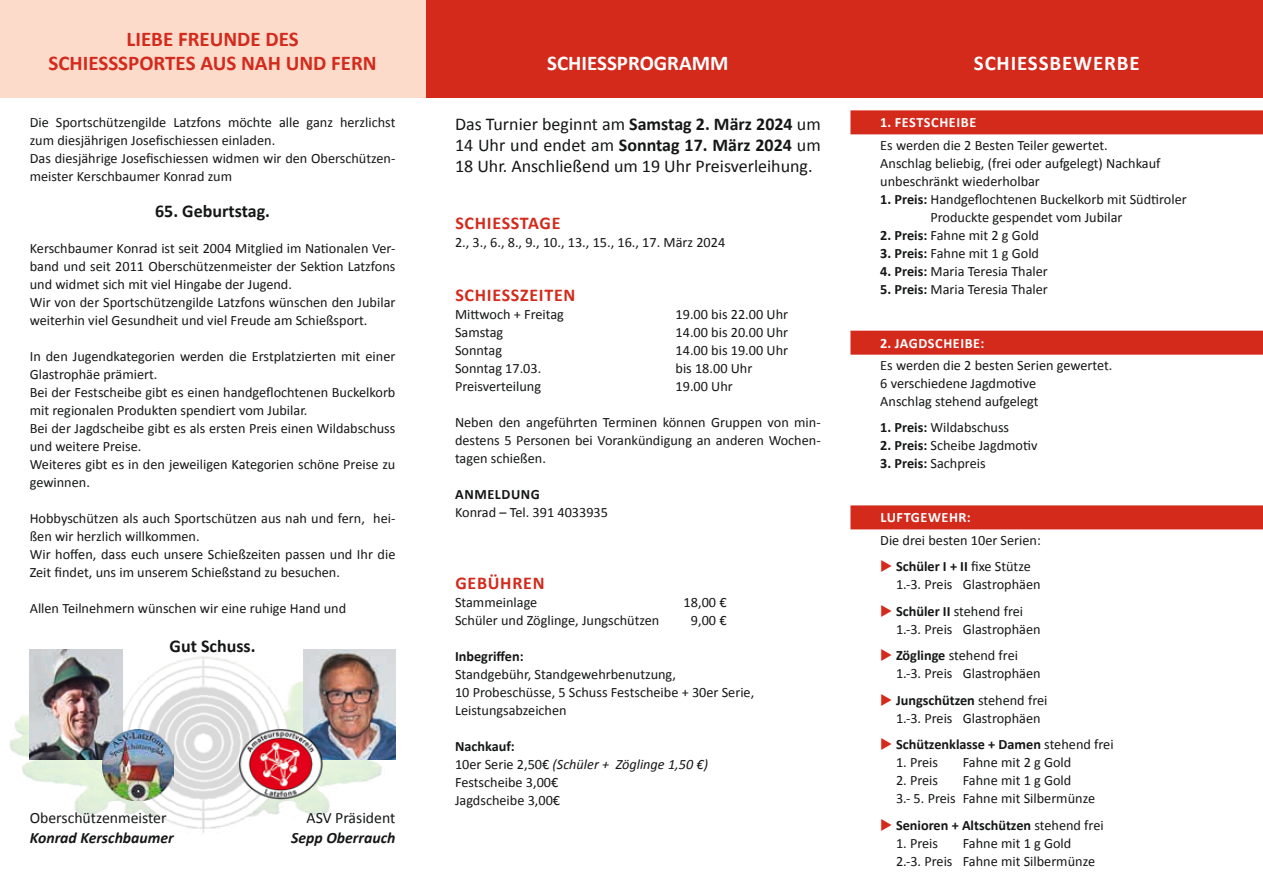
<style>
.page{position:relative;width:1263px;height:893px;background:#fff}
.page>*{position:absolute;margin:0;border:0;box-sizing:border-box;transform-origin:0 0}
.t1{font:700 21px/24.2px "Calibri";color:#d32a1c;text-align:center}
.t2{font:700 21px "Calibri";color:#fff}
.t3{font:700 21px "Calibri";letter-spacing:.04em;color:#fff}
.t4{font:18px/21px "Calibri";color:#151616;text-align:justify}
.t5{font:700 18px "Calibri";letter-spacing:.04em;color:#d32a1c}
.t6{font:700 18px "Calibri";color:#151616}
.t7{font:15.75px "Calibri";color:#151616}
.t8{font:italic 700 15.75px "Calibri";color:#151616}
.t9{font:14.25px/18px "Calibri";color:#151616}
.t10{font:700 14.25px "Calibri";color:#151616}
.t11{font:700 14.25px "Calibri";letter-spacing:.04em;color:#fff}
.t12{font:700 14.25px "Calibri";letter-spacing:.04em;color:#151616}
.s1{font-weight:700}
.s2{font-style:italic}
.s3{color:#d32a1c}
.s4{font-weight:400}
</style>
<div class="page">
<div style="left:425px;top:0;width:838px;height:98px;background:#d32a1c"></div>
<img style="left:9px;top:649px;width:387px;height:185px">
<div style="left:0;top:0;width:425px;height:98px;background:#fddbcb"></div>
<div style="left:850px;top:110px;width:413px;height:24px;background:#d32a1c"></div>
<div style="left:850px;top:331px;width:413px;height:24px;background:#d32a1c"></div>
<div style="left:850px;top:505px;width:413px;height:24px;background:#d32a1c"></div>
<img style="left:303px;top:649px;width:92px;height:111px">
<img style="left:30px;top:649px;width:92px;height:111px">
<img style="left:102px;top:729px;width:71px;height:71px">
<img style="left:239px;top:729px;width:86px;height:72px">
<h1 class="t1" style="left:49px;top:26px;width:330px">LIEBE FREUNDE DES<br>SCHIESSSPORTES AUS NAH UND FERN</h1>
<p class="t9" style="left:30px;top:113px;width:367px">Die Sportschützengilde Latzfons möchte alle ganz herzlichst zum diesjährigen Josefischiessen einladen.<br>Das diesjährige Josefischiessen widmen wir den Oberschützen&shy;meister Kerschbaumer Konrad zum</p>
<p class="t6" style="left:155px;top:199px;width:116px">65. Geburtstag.</p>
<p class="t9" style="left:30px;top:239px;width:367px">Kerschbaumer Konrad ist seit 2004 Mitglied im Nationalen Ver&shy;band und seit 2011 Oberschützenmeister der Sektion Latzfons und widmet sich mit viel Hingabe der Jugend.<br>Wir von der Sportschützengilde Latzfons wünschen den Jubilar weiterhin viel Gesundheit und viel Freude am Schießsport.</p>
<p class="t9" style="left:30px;top:347px;width:367px">In den Jugendkategorien werden die Erstplatzierten mit einer Glastrophäe prämiert.<br>Bei der Festscheibe gibt es einen handgeflochtenen Buckelkorb mit regionalen Produkten spendiert vom Jubilar.<br>Bei der Jagdscheibe gibt es als ersten Preis einen Wildabschuss und weitere Preise.<br>Weiteres gibt es in den jeweiligen Kategorien schöne Preise zu gewinnen.</p>
<p class="t9" style="left:30px;top:509px;width:367px">Hobbyschützen als auch Sportschützen aus nah und fern, hei&shy;ßen wir herzlich willkommen.<br>Wir hoffen, dass euch unsere Schießzeiten passen und Ihr die Zeit findet, uns im unserem Schießstand zu besuchen.</p>
<p class="t9" style="left:30px;top:599px;width:318px">Allen Teilnehmern wünschen wir eine ruhige Hand und</p>
<p class="t6" style="left:170px;top:634px;width:87px">Gut Schuss.</p>
<p class="t7" style="left:30px;top:807px;width:138px">Oberschützenmeister</p>
<p class="t7" style="left:307px;top:807px;width:90px">ASV Präsident</p>
<p class="t8" style="left:30px;top:827px;width:146px">Konrad Kerschbaumer</p>
<p class="t8" style="left:291px;top:827px;width:106px">Sepp Oberrauch</p>
<h1 class="t2" style="left:547px;top:48px;width:183px">SCHIESSPROGRAMM</h1>
<h1 class="t3" style="left:974px;top:48px;width:167px">SCHIESSBEWERBE</h1>
<p class="t4" style="left:455px;top:113px;width:367px">Das Turnier beginnt am <span class="s1">Samstag 2. März 2024</span> um 14 Uhr und endet am <span class="s1">Sonntag 17. März 2024</span> um 18 Uhr. Anschließend um 19 Uhr Preisverleihung.</p>
<p class="t5" style="left:455px;top:211px;width:107px">SCHIESSTAGE</p>
<p class="t9" style="left:455px;top:233px;width:272px">2., 3., 6., 8., 9., 10., 13., 15., 16., 17. März 2024</p>
<p class="t5" style="left:455px;top:282px;width:122px">SCHIESSZEITEN</p>
<p class="t9" style="left:455px;top:305px;width:110px">Mittwoch + Freitag</p>
<p class="t9" style="left:675px;top:305px;width:114px">19.00 bis 22.00 Uhr</p>
<p class="t9" style="left:455px;top:323px;width:50px">Samstag</p>
<p class="t9" style="left:675px;top:323px;width:114px">14.00 bis 20.00 Uhr</p>
<p class="t9" style="left:455px;top:341px;width:49px">Sonntag</p>
<p class="t9" style="left:675px;top:341px;width:114px">14.00 bis 19.00 Uhr</p>
<p class="t9" style="left:455px;top:359px;width:88px">Sonntag 17.03.</p>
<p class="t9" style="left:675px;top:359px;width:78px">bis 18.00 Uhr</p>
<p class="t9" style="left:455px;top:377px;width:88px">Preisverteilung</p>
<p class="t9" style="left:675px;top:377px;width:59px">19.00 Uhr</p>
<p class="t9" style="left:455px;top:413px;width:367px;text-align:justify">Neben den angeführten Terminen können Gruppen von min&shy;destens 5 Personen bei Vorankündigung an anderen Wochen&shy;tagen schießen.</p>
<p class="t12" style="left:455px;top:484px;width:86px">ANMELDUNG</p>
<p class="t9" style="left:455px;top:503px;width:154px">Konrad – Tel. 391 4033935</p>
<p class="t5" style="left:455px;top:570px;width:91px">GEBÜHREN</p>
<p class="t9" style="left:455px;top:593px;width:84px">Stammeinlage</p>
<p class="t9" style="left:684px;top:593px;width:44px">18,00 €</p>
<p class="t9" style="left:455px;top:611px;width:206px">Schüler und Zöglinge, Jungschützen</p>
<p class="t9" style="left:691px;top:611px;width:37px">9,00 €</p>
<p class="t10" style="left:455px;top:646px;width:70px">Inbegriffen:</p>
<p class="t9" style="left:455px;top:665px;width:301px">Standgebühr, Standgewehrbenutzung,<br>10 Probeschüsse, 5 Schuss Festscheibe + 30er Serie,<br>Leistungsabzeichen</p>
<p class="t9" style="left:455px;top:737px;width:254px"><span class="s1">Nachkauf:<br></span>10er Serie 2,50€ <span class="s2">(Schüler + Zöglinge 1,50 €)<br></span>Festscheibe 3,00€<br>Jagdscheibe 3,00€</p>
<p class="t11" style="left:880px;top:113px;width:98px">1. FESTSCHEIBE</p>
<p class="t9" style="left:880px;top:136px;width:282px">Es werden die 2 Besten Teiler gewertet.<br>Anschlag beliebig, (frei oder aufgelegt) Nachkauf unbeschränkt wiederholbar</p>
<p class="t9" style="left:930px;top:190px;width:258px;text-indent:-50px"><span class="s1">1. Preis:</span> Handgeflochtenen Buckelkorb mit Südtiroler<br>Produckte gespendet vom Jubilar</p>
<p class="t9" style="left:880px;top:226px;width:160px"><span class="s1">2. Preis:</span> Fahne mit 2 g Gold</p>
<p class="t9" style="left:880px;top:244px;width:160px"><span class="s1">3. Preis:</span> Fahne mit 1 g Gold</p>
<p class="t9" style="left:880px;top:262px;width:169px"><span class="s1">4. Preis:</span> Maria Teresia Thaler</p>
<p class="t9" style="left:880px;top:280px;width:169px"><span class="s1">5. Preis:</span> Maria Teresia Thaler</p>
<p class="t11" style="left:880px;top:333px;width:106px">2. JAGDSCHEIBE:</p>
<p class="t9" style="left:880px;top:356px;width:234px">Es werden die 2 besten Serien gewertet.<br>6 verschiedene Jagdmotive<br>Anschlag stehend aufgelegt</p>
<p class="t9" style="left:880px;top:418px;width:130px"><span class="s1">1. Preis:</span> Wildabschuss</p>
<p class="t9" style="left:880px;top:436px;width:159px"><span class="s1">2. Preis:</span> Scheibe Jagdmotiv</p>
<p class="t9" style="left:880px;top:454px;width:107px"><span class="s1">3. Preis:</span> Sachpreis</p>
<p class="t11" style="left:880px;top:508px;width:92px">LUFTGEWEHR:</p>
<p class="t9" style="left:880px;top:530px;width:162px">Die drei besten 10er Serien:</p>
<p class="t9" style="left:896px;top:557px;width:146px;text-indent:-16px"><span class="s3">◆</span> <span class="s1">Schüler I + II</span> fixe Stütze<br>1.-3. Preis Glastrophäen</p>
<p class="t9" style="left:896px;top:602px;width:146px;text-indent:-16px"><span class="s3">◆</span> <span class="s1">Schüler II</span> stehend frei<br>1.-3. Preis Glastrophäen</p>
<p class="t9" style="left:896px;top:646px;width:146px;text-indent:-16px"><span class="s3">◆</span> <span class="s1">Zöglinge</span> stehend frei<br>1.-3. Preis Glastrophäen</p>
<p class="t9" style="left:896px;top:691px;width:153px;text-indent:-16px"><span class="s3">◆</span> <span class="s1">Jungschützen</span> stehend frei<br>1.-3. Preis Glastrophäen</p>
<p class="t10" style="left:880px;top:734px;width:235px"><span class="s3">◆</span> Schützenklasse + Damen <span class="s4">stehend frei</span></p>
<p class="t9" style="left:896px;top:753px;width:44px">1. Preis</p>
<p class="t9" style="left:963px;top:753px;width:110px">Fahne mit 2 g Gold</p>
<p class="t9" style="left:896px;top:771px;width:44px">2. Preis</p>
<p class="t9" style="left:896px;top:771px;width:201px;text-indent:67px">Fahne mit 1 g Gold<br>3.- 5. Preis Fahne mit Silbermünze</p>
<p class="t10" style="left:880px;top:815px;width:225px"><span class="s3">◆</span> Senioren + Altschützen <span class="s4">stehend frei</span></p>
<p class="t9" style="left:896px;top:834px;width:44px">1. Preis</p>
<p class="t9" style="left:896px;top:834px;width:201px;text-indent:67px">Fahne mit 1 g Gold<br>2.-3. Preis Fahne mit Silbermünze</p>
</div>
